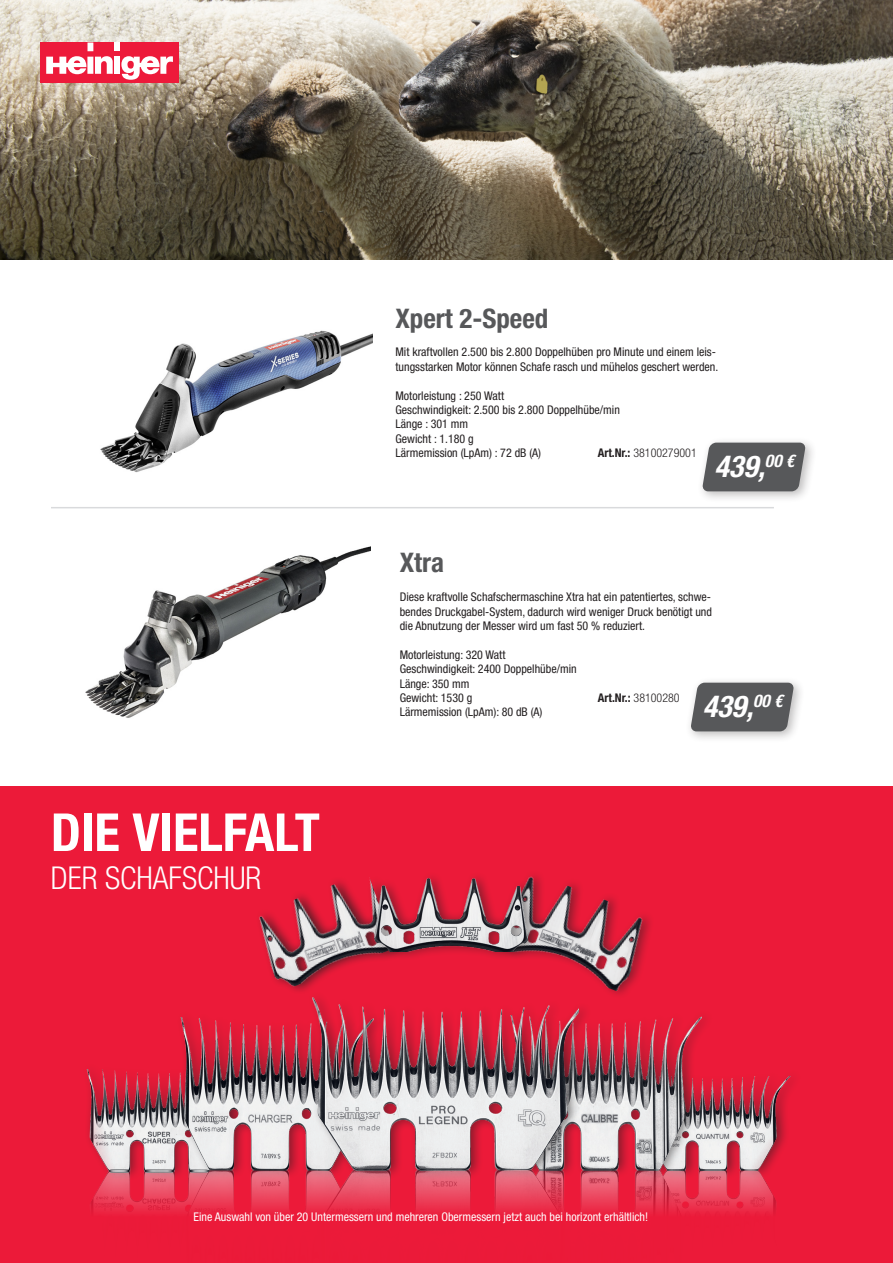
<style>
.page{position:relative;width:893px;height:1263px;background:#fff}
.page>*{position:absolute;margin:0;border:0;box-sizing:border-box;transform-origin:0 0}
.t1{font:700 condensed 52.5px "Helvetica Neue";color:#fff}
.t2{font:300 condensed 31.5px "Helvetica Neue";color:#fff}
.t3{font:italic 700 condensed 30px "Helvetica Neue";color:#fff}
.t4{font:700 condensed 27px "Helvetica Neue";color:#57585a}
.t5{font:condensed 12px/14.4px "Helvetica Neue";color:#231f20}
.t6{font:condensed 12px "Helvetica Neue";color:#fff}
.t7{font:300 condensed 12px "Helvetica Neue";color:#231f20}
.t8{font:700 condensed 12px "Helvetica Neue";color:#231f20}
.s1{font-weight:700}
.s2{font-weight:300}
</style>
<div class="page">
<img style="left:100px;top:330px;width:272px;height:143px">
<img style="left:0;top:0;width:893px;height:259px">
<div style="left:40px;top:43px;width:139px;height:40px;background:#ed1a3a"></div>
<div style="left:114px;top:43px;width:6px;height:8px;background:#fff"></div>
<div style="left:114px;top:57px;width:6px;height:17px;background:#fff"></div>
<svg style="left:121px;top:56px;width:52px;height:24px"></svg>
<svg style="left:46px;top:43px;width:67px;height:31px"></svg>
<hr style="left:51px;top:507px;width:723px;height:1px;background:#d9dadc">
<img style="left:85px;top:546px;width:285px;height:172px">
<div style="left:697px;top:437px;width:120px;height:67px;background:#231f20;opacity:.3"></div>
<svg style="left:702px;top:443px;width:104px;height:48px"></svg>
<div style="left:685px;top:677px;width:120px;height:67px;background:#231f20;opacity:.3"></div>
<svg style="left:690px;top:683px;width:104px;height:48px"></svg>
<div style="left:0;top:787px;width:893px;height:476px;background:#ec1a39"></div>
<img style="left:259px;top:877px;width:111px;height:115px">
<img style="left:540px;top:878px;width:110px;height:115px">
<div style="left:370px;top:871px;width:170px;height:89px;background:#231f20;opacity:.5"></div>
<img style="left:374px;top:879px;width:153px;height:72px">
<img style="left:701px;top:1076px;width:91px;height:137px">
<div style="left:506px;top:1008px;width:208px;height:171px;background:#231f20;opacity:.5"></div>
<img style="left:580px;top:1016px;width:121px;height:196px">
<img style="left:87px;top:1070px;width:90px;height:99px">
<div style="left:177px;top:1009px;width:208px;height:170px;background:#231f20;opacity:.5"></div>
<img style="left:180px;top:1017px;width:132px;height:195px">
<div style="left:308px;top:989px;width:284px;height:191px;background:#231f20;opacity:.5"></div>
<img style="left:312px;top:998px;width:267px;height:171px">
<img style="left:90px;top:1169px;width:145px;height:43px">
<img style="left:312px;top:1169px;width:267px;height:43px">
<p class="t4" style="left:395px;top:302px;width:154px">Xpert 2-Speed</p>
<p class="t5" style="left:395px;top:345px;width:324px">Mit kraftvollen 2.500 bis 2.800 Doppelhüben pro Minute und einem leis&shy;tungsstarken Motor können Schafe rasch und mühelos geschert werden.</p>
<p class="t5" style="left:395px;top:388px;width:110px">Motorleistung : 250 Watt</p>
<p class="t5" style="left:395px;top:402px;width:226px">Geschwindigkeit: 2.500 bis 2.800 Doppelhübe/min</p>
<p class="t5" style="left:395px;top:417px;width:74px">Länge : 301 mm</p>
<p class="t5" style="left:395px;top:431px;width:80px">Gewicht : 1.180 g</p>
<p class="t5" style="left:395px;top:446px;width:147px">Lärmemission (LpAm) : 72 dB (A)</p>
<p class="t7" style="left:598px;top:446px;width:101px"><span class="s1">Art.Nr.:</span> 38100279001</p>
<p class="t3" style="left:714px;top:448px;width:81px">439,<sup>00</sup> <sup>€</sup></p>
<p class="t1" style="left:51px;top:800px;width:271px">DIE VIELFALT</p>
<p class="t2" style="left:51px;top:859px;width:212px">DER SCHAFSCHUR</p>
<p class="t4" style="left:400px;top:546px;width:46px">Xtra</p>
<p class="t5" style="left:400px;top:590px;width:314px;text-align:justify">Diese kraftvolle Schafschermaschine Xtra hat ein patentiertes, schwe&shy;bendes Druckgabel-System, dadurch wird weniger Druck benötigt und die Abnutzung der Messer wird um fast 50 % reduziert.</p>
<p class="t5" style="left:400px;top:647px;width:107px">Motorleistung: 320 Watt</p>
<p class="t5" style="left:400px;top:662px;width:178px">Geschwindigkeit: 2400 Doppelhübe/min</p>
<p class="t5" style="left:400px;top:676px;width:71px">Länge: 350 mm</p>
<p class="t5" style="left:400px;top:690px;width:74px">Gewicht: 1530 g</p>
<p class="t5" style="left:400px;top:705px;width:144px">Lärmemission (LpAm): 80 dB (A)</p>
<p class="t8" style="left:598px;top:690px;width:83px">Art.Nr.: <span class="s2">38100280</span></p>
<p class="t3" style="left:703px;top:688px;width:81px">439,<sup>00</sup> <sup>€</sup></p>
<p class="t6" style="left:193px;top:1209px;width:456px">Eine Auswahl von über 20 Untermessern und mehreren Obermessern jetzt auch bei horizont erhältlich!</p>
</div>
